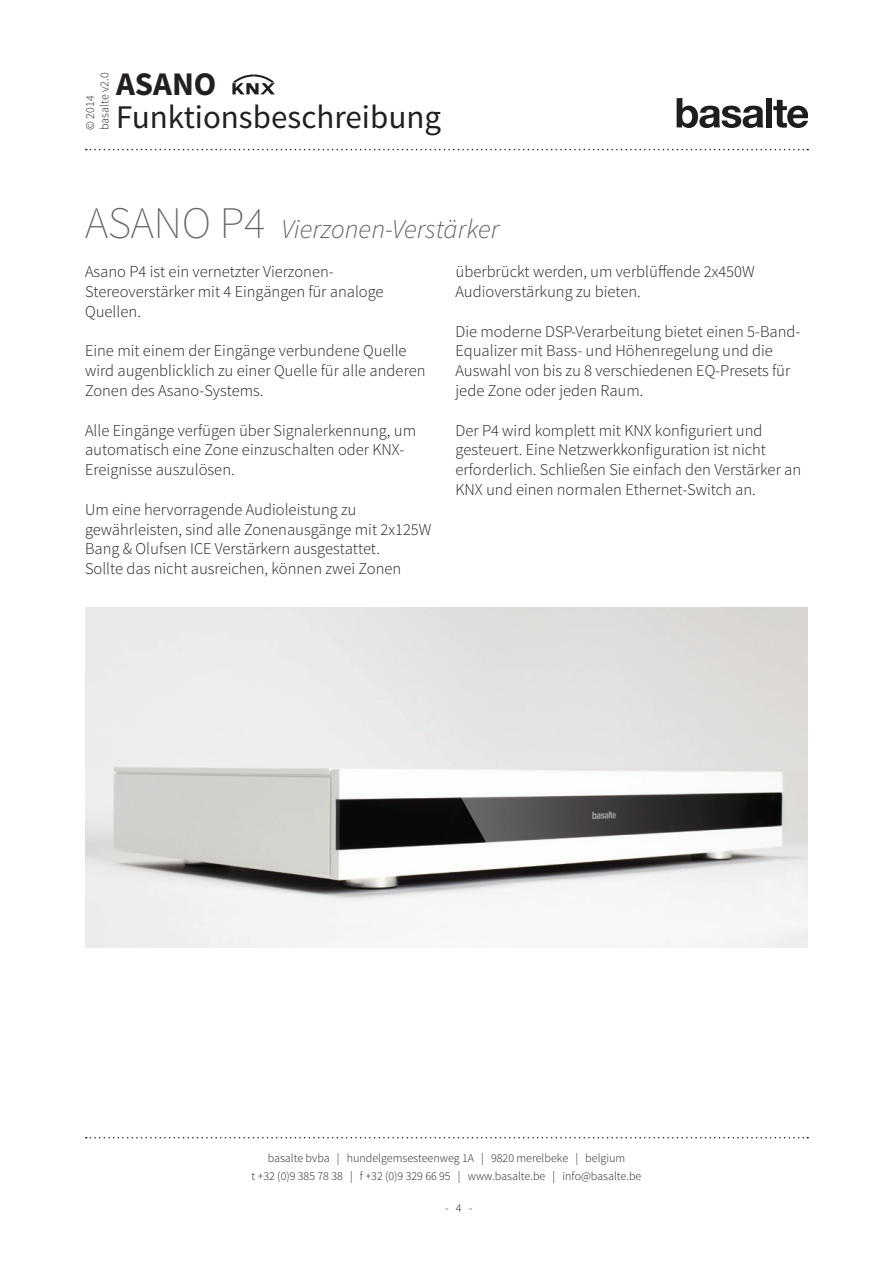
<style>
.page{position:relative;width:893px;height:1263px;background:#fff}
.page>*{position:absolute;margin:0;border:0;box-sizing:border-box;transform-origin:0 0}
.Paragraph_Style_1{font:200 45px "Source Sans Pro";color:#636366}
.t1{font:33px "Source Sans Pro";color:#231f20}
.t2{font:700 33px "Source Sans Pro";color:#231f20}
.Paragraph_Style_1-2{font:italic 300 27px "Source Sans Pro";color:#636366}
.Paragraph_Style_5{font:300 16.5px/19.8px "Source Sans Pro";color:#231f20}
.t3{font:300 12px/18px "Source Sans Pro";color:#231f20;text-align:center}
</style>
<div class="page">
<svg style="left:677px;top:98px;width:86px;height:30px"></svg>
<div style="left:766px;top:98px;width:6px;height:29px;background:#201d1e"></div>
<svg style="left:773px;top:100px;width:35px;height:28px"></svg>
<svg style="left:86px;top:149px;width:722px;height:1px"></svg>
<svg style="left:86px;top:1137px;width:722px;height:1px"></svg>
<svg style="left:232px;top:74px;width:43px;height:20px"></svg>
<img style="left:85px;top:607px;width:723px;height:341px">
<p class="t3" style="left:83px;top:130px;width:59px;line-height:14.4px;text-align:left;rotate:-90deg">© 2014 basalte v2.0</p>
<h2 class="t2" style="left:116px;top:63px;width:102px">ASANO</h2>
<h2 class="t1" style="left:116px;top:97px;width:327px">Funktionsbeschreibung</h2>
<p class="Paragraph_Style_1" style="left:85px;top:196px;width:182px">ASANO P4</p>
<p class="Paragraph_Style_1-2" style="left:281px;top:213px;width:219px">Vierzonen-Verstärker</p>
<p class="Paragraph_Style_5" style="left:85px;top:262px;width:300px">Asano P4 ist ein vernetzter Vierzonen-<br>Stereoverstärker mit 4 Eingängen für analoge<br>Quellen.</p>
<p class="Paragraph_Style_5" style="left:85px;top:341px;width:342px">Eine mit einem der Eingänge verbundene Quelle wird augenblicklich zu einer Quelle für alle anderen<br>Zonen des Asano-Systems.</p>
<p class="Paragraph_Style_5" style="left:85px;top:420px;width:332px">Alle Eingänge verfügen über Signalerkennung, um automatisch eine Zone einzuschalten oder KNX-<br>Ereignisse auszulösen.</p>
<p class="Paragraph_Style_5" style="left:85px;top:500px;width:348px">Um eine hervorragende Audioleistung zu gewährleisten, sind alle Zonenausgänge mit 2x125W<br>Bang &amp; Olufsen ICE Verstärkern ausgestattet.</p>
<p class="Paragraph_Style_5" style="left:85px;top:559px;width:318px">Sollte das nicht ausreichen, können zwei Zonen</p>
<p class="Paragraph_Style_5" style="left:455px;top:262px;width:301px">überbrückt werden, um verblüffende 2x450W<br>Audioverstärkung zu bieten.</p>
<p class="Paragraph_Style_5" style="left:455px;top:321px;width:346px">Die moderne DSP-Verarbeitung bietet einen 5-Band-Equalizer mit Bass- und Höhenregelung und die Auswahl von bis zu 8 verschiedenen EQ-Presets für jede Zone oder jeden Raum.</p>
<p class="Paragraph_Style_5" style="left:455px;top:420px;width:347px">Der P4 wird komplett mit KNX konfiguriert und gesteuert. Eine Netzwerkkonfiguration ist nicht erforderlich. Schließen Sie einfach den Verstärker an KNX und einen normalen Ethernet-Switch an.</p>
<p class="t3" style="left:252px;top:1149px;width:391px">basalte bvba | hundelgemsesteenweg 1A | 9820 merelbeke | belgium<br>t +32 (0)9 385 78 38 | f +32 (0)9 329 66 95 | www.basalte.be | info@basalte.be</p>
<p class="t3" style="left:445px;top:1199px;width:29px">- 4 -</p>
</div>
